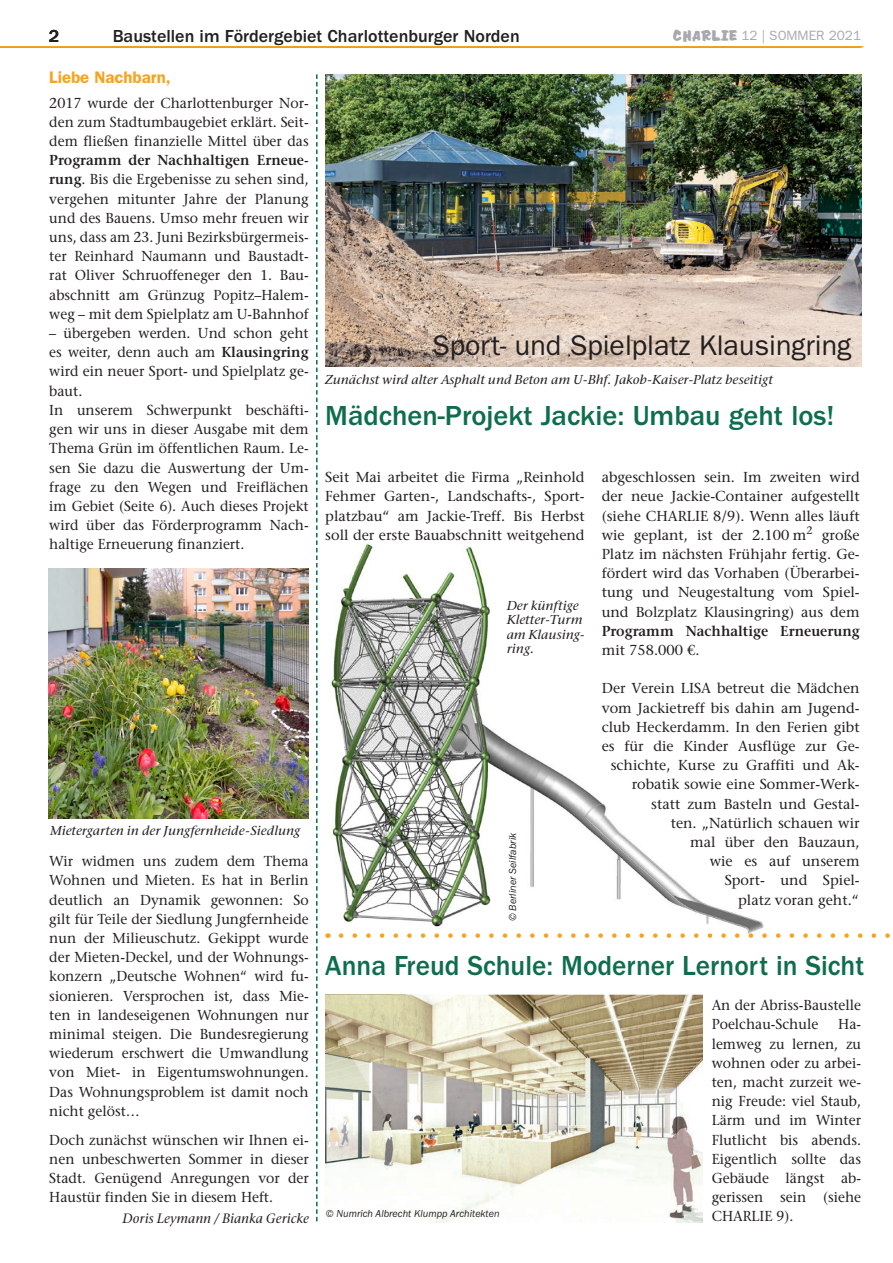
<style>
.page{position:relative;width:893px;height:1263px;background:#fff}
.page>*{position:absolute;margin:0;border:0;box-sizing:border-box;transform-origin:0 0}
.C-03-Subline-FremdRo{font:500 28.5px "Franklin Gothic LT Pro";color:#0e6e4b;scale:.96 1}
.C-03-Subline-FremdRo-2{font:500 28.5px "Franklin Gothic LT Pro";color:#0e6e4b}
.C-02-Subline{font:28.5px "Franklin Gothic LT Pro";color:#231f20}
.C-Kolumnentitel-li{font:500 18px "Franklin Gothic LT Pro";color:#231f20}
.B-03-ZÜ-blau{font:16.8px "Franklin Gothic LT Pro Dm";color:#f9a21c}
.A-01-FließohneAb{font:500 14.4px/19.2px "Stone Serif Std";color:#231f20;text-align:justify}
.A-01-Brot-fliess{font:500 14.4px/19.2px "Stone Serif Std";color:#231f20;text-align:justify}
.A-06-Autor{font:italic 500 13.5px "Stone Serif ITC";color:#231f20}
.t1{font:13.5px "Franklin Gothic LT Pro";color:#a8a9ad}
.B-07-BU-einfach{font:italic 500 12.9px/14.2px "Stone Serif ITC";color:#231f20}
.B-28-Bildnach-Schwar{font:italic 10.5px "Franklin Gothic LT Pro";color:#231f20}
.s1{font-family:"Cg Davison Zip Bd"}
.s2{font-weight:600}
</style>
<div class="page">
<hr style="left:0;top:46px;width:863px;height:2px;background:#f9a21c">
<img style="left:325px;top:75px;width:536px;height:292px">
<img style="left:325px;top:543px;width:439px;height:392px">
<img style="left:49px;top:568px;width:259px;height:250px">
<img style="left:325px;top:995px;width:377px;height:227px">
<svg style="left:316px;top:74px;width:2px;height:1147px"></svg>
<svg style="left:341px;top:933px;width:549px;height:5px"></svg>
<p class="C-Kolumnentitel-li" style="left:49px;top:26px;width:12px">2</p>
<p class="C-Kolumnentitel-li" style="left:113px;top:26px;width:409px">Baustellen im Fördergebiet Charlottenburger Norden</p>
<p class="t1" style="left:673px;top:27px;width:190px"><span class="s1">CharLiE</span> 12 | SOMMER 2021</p>
<p class="B-03-ZÜ-blau" style="left:49px;top:67px;width:123px">Liebe Nachbarn,</p>
<p class="A-01-FließohneAb" style="left:49px;top:93px;width:261px">2017 wurde der Charlottenburger Nor&shy;den zum Stadtumbaugebiet erklärt. Seit&shy;dem fließen finanzielle Mittel über das <span class="s2">Programm der Nachhaltigen Erneue&shy;rung</span>. Bis die Ergebenisse zu sehen sind, vergehen mitunter Jahre der Planung und des Bauens. Umso mehr freuen wir uns, dass am 23. Juni Bezirksbürgermeis&shy;ter Reinhard Naumann und Baustadt&shy;rat Oliver Schruoffeneger den 1. Bau&shy;abschnitt am Grünzug Popitz–Halem&shy;weg – mit dem Spielplatz am U-Bahnhof</p>
<p class="A-01-FließohneAb" style="left:49px;top:323px;width:261px">– übergeben werden. Und schon geht es weiter, denn auch am <span class="s2">Klausingring </span>wird ein neuer Sport- und Spielplatz ge&shy;baut.</p>
<p class="A-01-Brot-fliess" style="left:49px;top:400px;width:261px">In unserem Schwerpunkt beschäfti&shy;gen wir uns in dieser Ausgabe mit dem Thema Grün im öffentlichen Raum. Le&shy;sen Sie dazu die Auswertung der Um&shy;frage zu den Wegen und Freiflächen im Gebiet (Seite 6). Auch dieses Projekt wird über das Förderprogramm Nach&shy;haltige Erneuerung finanziert.</p>
<p class="C-02-Subline" style="left:432px;top:329px;width:421px">Sport- und Spielplatz Klausingring</p>
<p class="B-07-BU-einfach" style="left:325px;top:372px;width:449px">Zunächst wird alter Asphalt und Beton am U-Bhf. Jakob-Kaiser-Platz beseitigt</p>
<p class="C-03-Subline-FremdRo-2" style="left:325px;top:399px;width:510px">Mädchen-Projekt Jackie: Umbau geht los!</p>
<p class="A-01-FließohneAb" style="left:325px;top:467px;width:261px">Seit Mai arbeitet die Firma „Reinhold Fehmer Garten-, Landschafts-, Sport&shy;platzbau“ am Jackie-Treff. Bis Herbst soll der erste Bauabschnitt weitgehend</p>
<p class="A-01-FließohneAb" style="left:602px;top:467px;width:260px">abgeschlossen sein. Im zweiten wird der neue Jackie-Container aufgestellt (siehe CHARLIE 8/9). Wenn alles läuft wie geplant, ist der 2.100 m<sup>2</sup> große Platz im nächsten Frühjahr fertig. Ge&shy;fördert wird das Vorhaben (Überarbei&shy;tung und Neugestaltung vom Spiel&shy;und Bolzplatz Klausingring) aus dem <span class="s2">Programm Nachhaltige Erneuerung </span>mit 758.000 €.</p>
<p class="A-01-Brot-fliess" style="left:602px;top:679px;width:260px;text-align:right">Der Verein LISA betreut die Mädchen vom Jackietreff bis dahin am Jugend&shy;club Heckerdamm. In den Ferien gibt es für die Kinder Ausflüge zur Ge&shy;schichte, Kurse zu Graffiti und Ak&shy;robatik sowie eine Sommer-Werk&shy;statt zum Basteln und Gestal-<br>ten. „Natürlich schauen wir<br>mal über den Bauzaun,<br>wie es auf unserem<br>Sport- und Spiel-<br>platz voran geht.“</p>
<p class="B-07-BU-einfach" style="left:507px;top:599px;width:80px">Der künftige<br>Kletter-Turm am Klausing&shy;ring.</p>
<p class="B-07-BU-einfach" style="left:50px;top:823px;width:252px">Mietergarten in der Jungfernheide-Siedlung</p>
<p class="B-28-Bildnach-Schwar" style="left:507px;top:921px;width:90px;rotate:-90deg">© Berliner Seilfabrik</p>
<p class="A-01-Brot-fliess" style="left:49px;top:851px;width:261px">Wir widmen uns zudem dem Thema Wohnen und Mieten. Es hat in Berlin deutlich an Dynamik gewonnen: So gilt für Teile der Siedlung Jungfernheide nun der Milieuschutz. Gekippt wurde der Mieten-Deckel, und der Wohnungs&shy;konzern „Deutsche Wohnen“ wird fu&shy;sionieren. Versprochen ist, dass Mie&shy;ten in landeseigenen Wohnungen nur minimal steigen. Die Bundesregierung wiederum erschwert die Umwandlung von Miet- in Eigentumswohnungen.<br>Das Wohnungsproblem ist damit noch nicht gelöst…</p>
<p class="A-01-Brot-fliess" style="left:49px;top:1130px;width:261px">Doch zunächst wünschen wir Ihnen ei&shy;nen unbeschwerten Sommer in dieser Stadt. Genügend Anregungen vor der Haustür finden Sie in diesem Heft.</p>
<p class="A-06-Autor" style="left:123px;top:1210px;width:188px">Doris Leymann / Bianka Gericke</p>
<p class="C-03-Subline-FremdRo" style="left:325px;top:949px;width:563px">Anna Freud Schule: Moderner Lernort in Sicht</p>
<p class="A-01-FließohneAb" style="left:712px;top:995px;width:151px">An der Abriss-Baustelle<br>Poelchau-Schule</p>
<p class="A-01-FließohneAb" style="left:712px;top:1015px;width:151px;text-indent:126px">Ha&shy;lemweg zu lernen, zu wohnen oder zu arbei&shy;ten, macht zurzeit we&shy;nig Freude: viel Staub, Lärm und im Winter Flutlicht bis abends.<br>Eigentlich sollte das Gebäude längst ab&shy;gerissen sein (siehe CHARLIE 9).</p>
<p class="B-28-Bildnach-Schwar" style="left:326px;top:1207px;width:175px">© Numrich Albrecht Klumpp Architekten</p>
</div>
